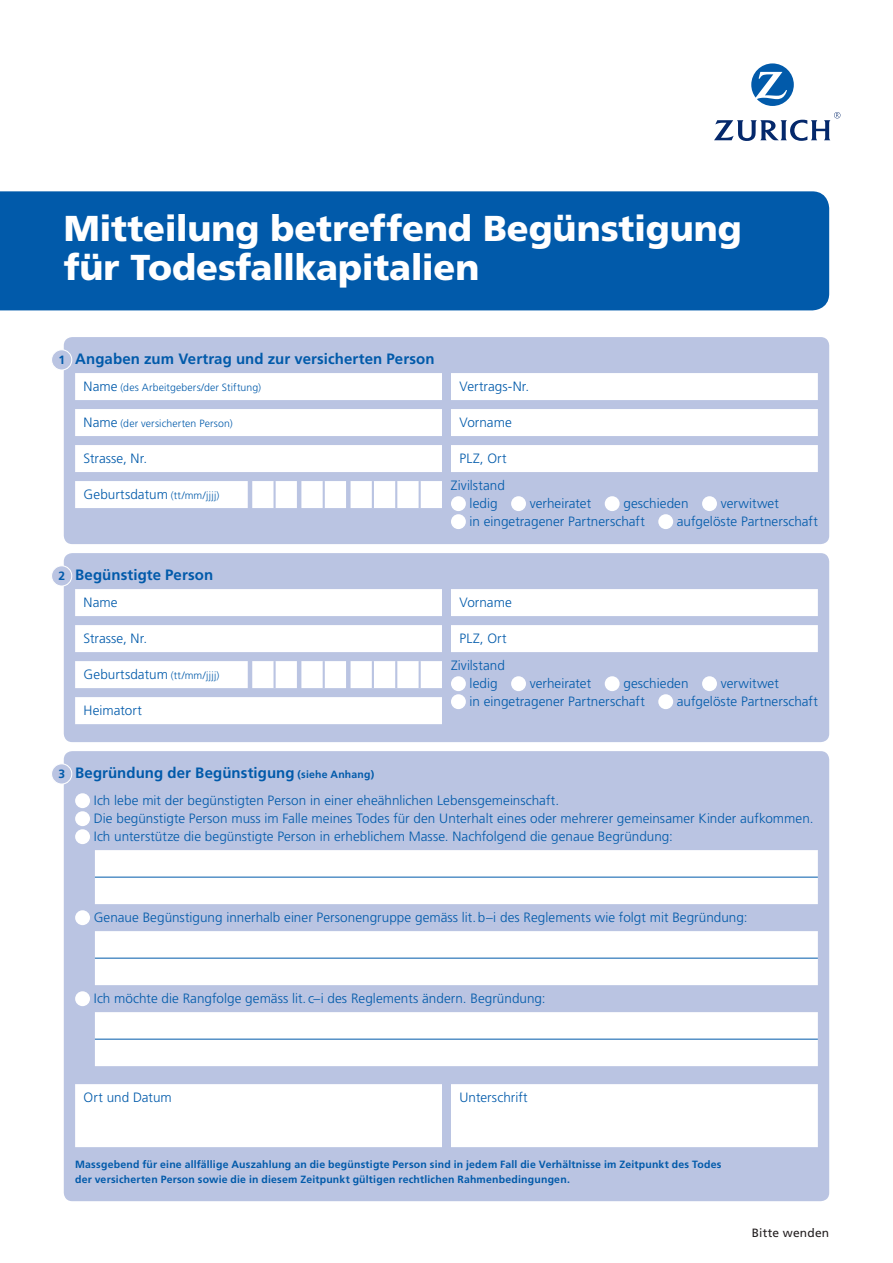
<style>
.page{position:relative;width:893px;height:1263px;background:#fff}
.page>*{position:absolute;margin:0;border:0;box-sizing:border-box;transform-origin:0 0}
.t1{font:900 36px/39px "Frutiger LT Std";letter-spacing:-.005em;color:#fff}
.t2{font:700 15px "Frutiger LT Std";letter-spacing:.005em;color:#015aaa}
.t3{font:300 13.5px/27px "Frutiger LT Std";letter-spacing:.005em;color:#015aaa;text-align:right}
.t4{font:12px "Frutiger LT Std";letter-spacing:.015em;color:#231f20}
.t5{font:700 12px "Frutiger LT Std";color:#015aaa}
.t6{font:700 10.5px/15px "Frutiger LT Std";letter-spacing:.02em;color:#015aaa}
.t7{font:300 10.5px "Frutiger LT Std";letter-spacing:.015em;color:#015aaa}
.s1{font-size:13.5px}
.s2{font-size:10.5px}
</style>
<div class="page">
<div style="left:0;top:191px;width:829px;height:119px;background:#015aaa"></div>
<div style="left:64px;top:337px;width:765px;height:207px;background:#bac4e2;border-radius:9px"></div>
<div style="left:64px;top:553px;width:765px;height:189px;background:#bac4e2;border-radius:9px"></div>
<div style="left:64px;top:751px;width:765px;height:450px;background:#bac4e2;border-radius:9px"></div>
<div style="left:75px;top:373px;width:743px;height:27px;background:#fff"></div>
<svg style="left:75px;top:409px;width:743px;height:99px;fill:#fff"></svg>
<hr style="left:273px;top:481px;width:3px;height:27px;background:#bac4e2">
<hr style="left:323px;top:481px;width:2px;height:27px;background:#bac4e2">
<hr style="left:372px;top:481px;width:2px;height:27px;background:#bac4e2">
<hr style="left:395px;top:481px;width:2px;height:27px;background:#bac4e2">
<hr style="left:419px;top:481px;width:2px;height:27px;background:#bac4e2">
<div style="left:451px;top:496px;width:15px;height:15px;background:#fff;border-radius:50%"></div>
<div style="left:511px;top:496px;width:15px;height:15px;background:#fff;border-radius:50%"></div>
<div style="left:605px;top:496px;width:15px;height:15px;background:#fff;border-radius:50%"></div>
<div style="left:702px;top:496px;width:15px;height:15px;background:#fff;border-radius:50%"></div>
<div style="left:451px;top:514px;width:15px;height:15px;background:#fff;border-radius:50%"></div>
<div style="left:658px;top:514px;width:15px;height:15px;background:#fff;border-radius:50%"></div>
<svg style="left:75px;top:589px;width:743px;height:135px;fill:#fff"></svg>
<hr style="left:273px;top:661px;width:3px;height:27px;background:#bac4e2">
<hr style="left:323px;top:661px;width:2px;height:27px;background:#bac4e2">
<hr style="left:372px;top:661px;width:2px;height:27px;background:#bac4e2">
<hr style="left:395px;top:661px;width:2px;height:27px;background:#bac4e2">
<hr style="left:419px;top:661px;width:2px;height:27px;background:#bac4e2">
<div style="left:451px;top:676px;width:15px;height:15px;background:#fff;border-radius:50%"></div>
<div style="left:511px;top:676px;width:15px;height:15px;background:#fff;border-radius:50%"></div>
<div style="left:605px;top:676px;width:15px;height:15px;background:#fff;border-radius:50%"></div>
<div style="left:702px;top:676px;width:15px;height:15px;background:#fff;border-radius:50%"></div>
<div style="left:451px;top:694px;width:15px;height:15px;background:#fff;border-radius:50%"></div>
<div style="left:658px;top:694px;width:15px;height:15px;background:#fff;border-radius:50%"></div>
<div style="left:75px;top:793px;width:15px;height:15px;background:#fff;border-radius:50%"></div>
<div style="left:75px;top:811px;width:15px;height:15px;background:#fff;border-radius:50%"></div>
<div style="left:75px;top:829px;width:15px;height:15px;background:#fff;border-radius:50%"></div>
<div style="left:95px;top:850px;width:723px;height:54px;background:#fff"></div>
<hr style="left:95px;top:877px;width:723px;height:1px;background:#015aaa">
<div style="left:75px;top:910px;width:15px;height:15px;background:#fff;border-radius:50%"></div>
<div style="left:95px;top:931px;width:723px;height:54px;background:#fff"></div>
<hr style="left:95px;top:958px;width:723px;height:1px;background:#015aaa">
<div style="left:75px;top:991px;width:15px;height:15px;background:#fff;border-radius:50%"></div>
<div style="left:95px;top:1012px;width:723px;height:54px;background:#fff"></div>
<hr style="left:95px;top:1039px;width:723px;height:1px;background:#015aaa">
<div style="left:75px;top:1084px;width:743px;height:63px;background:#fff"></div>
<div style="left:52px;top:350px;width:20px;height:20px;background:#bac4e2;border-radius:50%"></div>
<div style="left:51px;top:349px;width:21px;height:21px;border:1px solid #fff;border-radius:50%"></div>
<div style="left:52px;top:566px;width:20px;height:20px;background:#bac4e2;border-radius:50%"></div>
<div style="left:51px;top:565px;width:21px;height:21px;border:1px solid #fff;border-radius:50%"></div>
<div style="left:52px;top:764px;width:20px;height:20px;background:#bac4e2;border-radius:50%"></div>
<div style="left:51px;top:763px;width:21px;height:21px;border:1px solid #fff;border-radius:50%"></div>
<svg style="left:751px;top:63px;width:43px;height:43px"></svg>
<svg style="left:714px;top:112px;width:126px;height:29px"></svg>
<h1 class="t1" style="left:64px;top:209px;width:680px">Mitteilung betreffend Begünstigung für Todesfallkapitalien</h1>
<p class="t5" style="left:58px;top:353px;width:8px">1</p>
<p class="t2" style="left:75px;top:350px;width:361px">Angaben zum Vertrag und zur versicherten Person</p>
<p class="t7" style="left:84px;top:381px;width:179px"><span class="s1">Name</span> (des Arbeitgebers/der Stiftung)</p>
<p class="t3" style="left:459px;top:373px;width:71px">Vertrags-Nr.</p>
<p class="t7" style="left:84px;top:417px;width:151px"><span class="s1">Name</span> (der versicherten Person)</p>
<p class="t3" style="left:459px;top:409px;width:54px">Vorname</p>
<p class="t3" style="left:84px;top:445px;width:65px">Strasse, Nr.</p>
<p class="t3" style="left:451px;top:445px;width:57px">PLZ, Ort<br>Zivilstand</p>
<p class="t3" style="left:470px;top:490px;width:29px">ledig</p>
<p class="t3" style="left:530px;top:490px;width:63px">verheiratet</p>
<p class="t3" style="left:623px;top:490px;width:67px">geschieden</p>
<p class="t3" style="left:721px;top:490px;width:60px">verwitwet</p>
<p class="t3" style="left:470px;top:508px;width:177px">in eingetragener Partnerschaft</p>
<p class="t3" style="left:677px;top:508px;width:142px">aufgelöste Partnerschaft</p>
<p class="t3" style="left:84px;top:481px;width:137px">Geburtsdatum <span class="s2">(tt/mm/jjjj)</span></p>
<p class="t5" style="left:58px;top:569px;width:8px">2</p>
<p class="t2" style="left:75px;top:566px;width:140px">Begünstigte Person</p>
<p class="t3" style="left:84px;top:589px;width:36px">Name</p>
<p class="t3" style="left:459px;top:589px;width:54px">Vorname</p>
<p class="t3" style="left:84px;top:625px;width:65px">Strasse, Nr.</p>
<p class="t3" style="left:451px;top:625px;width:57px">PLZ, Ort<br>Zivilstand</p>
<p class="t3" style="left:470px;top:670px;width:29px">ledig</p>
<p class="t3" style="left:530px;top:670px;width:63px">verheiratet</p>
<p class="t3" style="left:623px;top:670px;width:67px">geschieden</p>
<p class="t3" style="left:721px;top:670px;width:60px">verwitwet</p>
<p class="t3" style="left:470px;top:688px;width:177px">in eingetragener Partnerschaft</p>
<p class="t3" style="left:677px;top:688px;width:142px">aufgelöste Partnerschaft</p>
<p class="t3" style="left:84px;top:661px;width:137px">Geburtsdatum <span class="s2">(tt/mm/jjjj)</span></p>
<p class="t3" style="left:84px;top:697px;width:60px">Heimatort</p>
<p class="t5" style="left:58px;top:767px;width:8px">3</p>
<p class="t2" style="left:75px;top:764px;width:301px">Begründung der Begünstigung <span class="s2">(siehe Anhang)</span></p>
<p class="t3" style="left:94px;top:792px;width:721px;line-height:18px;text-align:left">Ich lebe mit der begünstigten Person in einer eheähnlichen Lebensgemeinschaft.<br>Die begünstigte Person muss im Falle meines Todes für den Unterhalt eines oder mehrerer gemeinsamer Kinder aufkommen.<br>Ich unterstütze die begünstigte Person in erheblichem Masse. Nachfolgend die genaue Begründung:</p>
<p class="t3" style="left:94px;top:904px;width:655px">Genaue Begünstigung innerhalb einer Personengruppe gemäss lit.b–i des Reglements wie folgt mit Begründung:</p>
<p class="t3" style="left:94px;top:985px;width:453px">Ich möchte die Rangfolge gemäss lit. c–i des Reglements ändern. Begründung:</p>
<p class="t3" style="left:84px;top:1084px;width:90px">Ort und Datum</p>
<p class="t3" style="left:459px;top:1084px;width:70px">Unterschrift</p>
<p class="t6" style="left:75px;top:1157px;width:648px">Massgebend für eine allfällige Auszahlung an die begünstigte Person sind in jedem Fall die Verhältnisse im Zeitpunkt des Todes der versicherten Person sowie die in diesem Zeitpunkt gültigen rechtlichen Rahmenbedingungen.</p>
<p class="t4" style="left:752px;top:1225px;width:79px">Bitte wenden</p>
</div>
